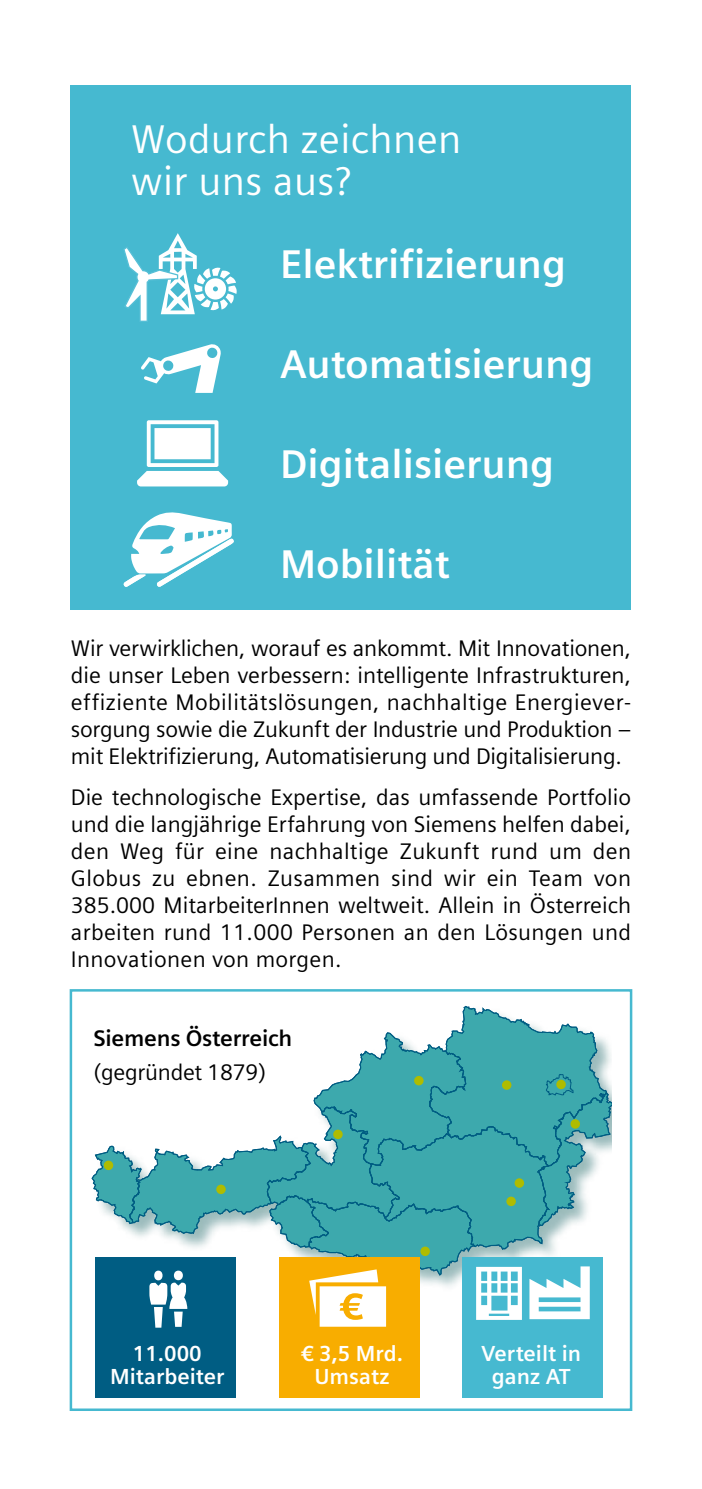
<style>
.page{position:relative;width:702px;height:1489px;background:#fff}
.page>*{position:absolute;margin:0;border:0;box-sizing:border-box;transform-origin:0 0}
.t1{font:700 40px "Siemens Sans OT";color:#fff}
.t2{font:40px/42.5px "Siemens Sans OT";letter-spacing:.01em;color:#fff}
.t3{font:22.5px/27px "Siemens Sans OT";letter-spacing:-.01em;color:#000;text-align:justify}
.t4{font:700 22.5px "Siemens Sans OT";letter-spacing:-.01em;color:#000}
.t5{font:700 21.75px/23.2px "Siemens Sans";color:#fff;text-align:center}
</style>
<div class="page">
<div style="left:71px;top:85px;width:560px;height:524px;background:#46b9d0"></div>
<div style="left:70px;top:989px;width:562px;height:421px;border:2px solid #46b9d0"></div>
<svg style="left:123px;top:233px;width:114px;height:89px"></svg>
<svg style="left:141px;top:344px;width:80px;height:49px"></svg>
<svg style="left:137px;top:420px;width:91px;height:66px"></svg>
<div style="left:95px;top:1256px;width:141px;height:141px;background:#005d83"></div>
<div style="left:462px;top:1256px;width:141px;height:141px;background:#46b9d0"></div>
<div style="left:279px;top:1256px;width:141px;height:141px;background:#f8ad00"></div>
<svg style="left:91px;top:1005px;width:520px;height:322px"></svg>
<svg style="left:123px;top:512px;width:111px;height:75px"></svg>
<h1 class="t2" style="left:131px;top:118px;width:332px">Wodurch zeichnen wir uns aus?</h1>
<h1 class="t1" style="left:280px;top:241px;width:287px">Elektrifizierung</h1>
<h1 class="t1" style="left:280px;top:341px;width:315px">Automatisierung</h1>
<h1 class="t1" style="left:280px;top:441px;width:276px">Digitalisierung</h1>
<h1 class="t1" style="left:280px;top:541px;width:171px">Mobilität</h1>
<p class="t3" style="left:71px;top:634px;width:561px">Wir verwirklichen, worauf es ankommt. Mit Innovationen, die unser Leben verbessern: intelligente Infrastrukturen, effiziente Mobilitätslösungen, nachhaltige Energiever&shy;sorgung sowie die Zukunft der Industrie und Produktion – mit Elektrifizierung, Automatisierung und Digitalisierung.</p>
<p class="t3" style="left:71px;top:783px;width:561px">Die technologische Expertise, das umfassende Portfolio und die langjährige Erfahrung von Siemens helfen dabei, den Weg für eine nachhaltige Zukunft rund um den Globus zu ebnen. Zusammen sind wir ein Team von 385.000 MitarbeiterInnen weltweit. Allein in Österreich arbeiten rund 11.000 Personen an den Lösungen und Innovationen von morgen.</p>
<p class="t4" style="left:93px;top:1024px;width:200px">Siemens Österreich</p>
<p class="t3" style="left:93px;top:1058px;width:174px">(gegründet 1879)</p>
<p class="t5" style="left:110px;top:1341px;width:116px">11.000<br>Mitarbeiter</p>
<p class="t5" style="left:481px;top:1341px;width:101px">Verteilt in ganz AT</p>
<p class="t5" style="left:301px;top:1341px;width:103px">€ 3,5 Mrd.<br>Umsatz</p>
</div>
